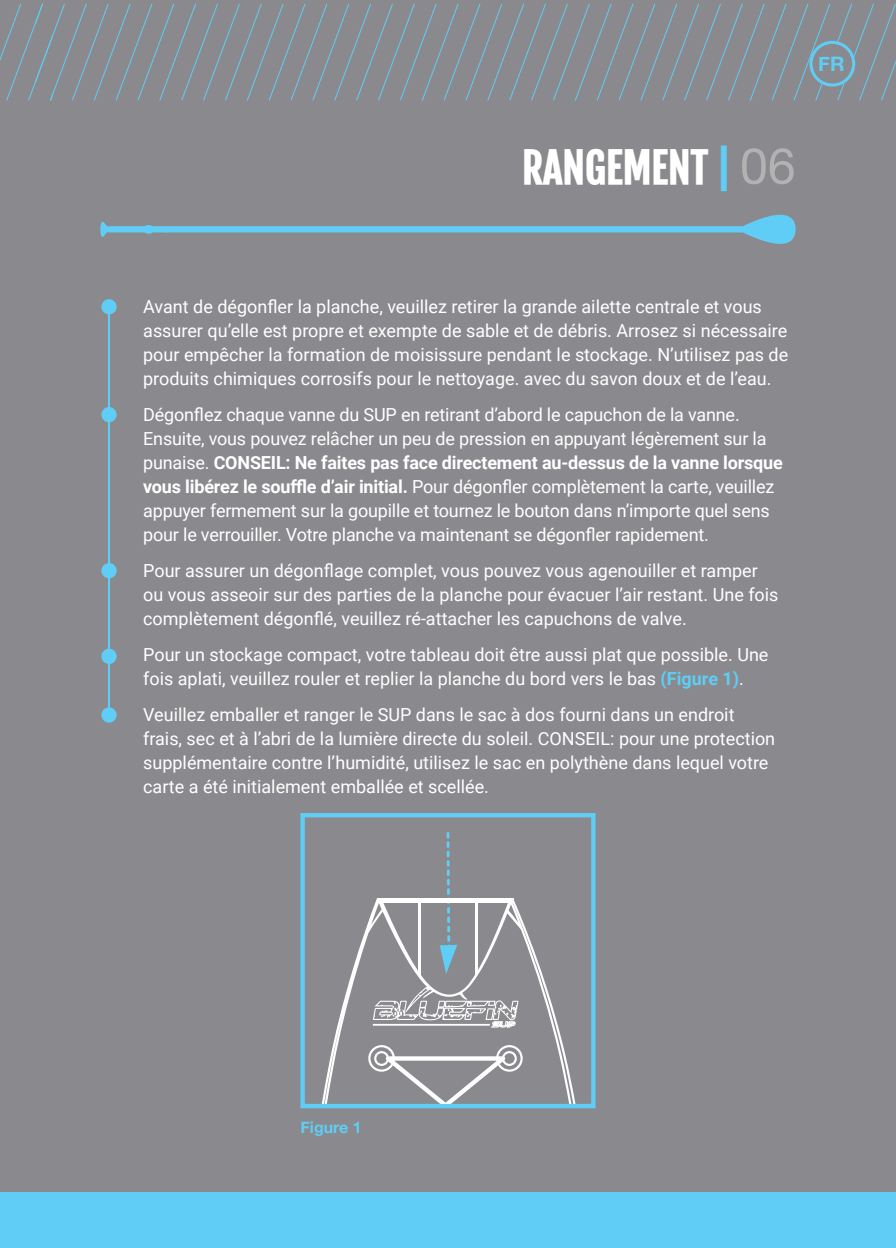
<style>
.page{position:relative;width:896px;height:1248px;background:#fff}
.page>*{position:absolute;margin:0;border:0;box-sizing:border-box;transform-origin:0 0}
.t1{font:41px "BF Cruise";color:#fff}
.t2{font:700 20px "Helvetica Neue";color:#5fcdf5}
.t3{font:18px/24px "Roboto";color:#fff}
.t4{font:700 16px "Helvetica Neue";color:#5fcdf5}
.s1{color:#5fcdf5}
.s2{font-family:"Helvetica Neue";font-size:50px;color:#b2b2b2}
.s3{font-weight:700}
.s4{font-weight:700;color:#5fcdf5}
</style>
<div class="page">
<div style="left:0;top:0;width:28px;height:1247px;background:#8a8a8e"></div>
<div style="left:28px;top:0;width:868px;height:1247px;background:#8a8a8e"></div>
<div style="left:0;top:1192px;width:28px;height:55px;background:#5fcdf5"></div>
<div style="left:28px;top:1192px;width:868px;height:55px;background:#5fcdf5"></div>
<svg style="left:0;top:4px;width:35px;height:96px"></svg>
<svg style="left:35px;top:4px;width:861px;height:96px"></svg>
<svg style="left:809px;top:41px;width:46px;height:45px"></svg>
<svg style="left:100px;top:214px;width:695px;height:30px"></svg>
<div style="left:101px;top:299px;width:16px;height:15px;background:#5fcdf5;border-radius:50%"></div>
<div style="left:101px;top:407px;width:16px;height:15px;background:#5fcdf5;border-radius:50%"></div>
<div style="left:101px;top:707px;width:16px;height:15px;background:#5fcdf5;border-radius:50%"></div>
<svg style="left:101px;top:648px;width:16px;height:16px"></svg>
<div style="left:101px;top:563px;width:16px;height:15px;background:#5fcdf5;border-radius:50%"></div>
<hr style="left:108px;top:306px;width:2px;height:411px;background:#5fcdf5">
<svg style="left:300px;top:813px;width:295px;height:295px"></svg>
<p class="t2" style="left:818px;top:49px;width:28px">FR</p>
<p class="t1" style="left:522px;top:139px;width:275px">RANGEMENT <span class="s1">|</span> <span class="s2">06</span></p>
<p class="t3" style="left:143px;top:293px;width:646px">Avant de dégonfler la planche, veuillez retirer la grande ailette centrale et vous assurer qu’elle est propre et exempte de sable et de débris. Arrosez si nécessaire pour empêcher la formation de moisissure pendant le stockage. N’utilisez pas de produits chimiques corrosifs pour le nettoyage. avec du savon doux et de l’eau.</p>
<p class="t3" style="left:143px;top:401px;width:641px">Dégonflez chaque vanne du SUP en retirant d’abord le capuchon de la vanne.<br>Ensuite, vous pouvez relâcher un peu de pression en appuyant légèrement sur la punaise. <span class="s3">CONSEIL: Ne faites pas face directement au-dessus de la vanne lorsque vous libérez le souffle d’air initial.</span> Pour dégonfler complètement la carte, veuillez appuyer fermement sur la goupille et tournez le bouton dans n’importe quel sens pour le verrouiller. Votre planche va maintenant se dégonfler rapidement.</p>
<p class="t3" style="left:143px;top:557px;width:637px">Pour assurer un dégonflage complet, vous pouvez vous agenouiller et ramper ou vous asseoir sur des parties de la planche pour évacuer l’air restant. Une fois complètement dégonflé, veuillez ré-attacher les capuchons de valve.</p>
<p class="t3" style="left:143px;top:641px;width:627px">Pour un stockage compact, votre tableau doit être aussi plat que possible. Une fois aplati, veuillez rouler et replier la planche du bord vers le bas <span class="s4">(Figure 1)</span>.</p>
<p class="t3" style="left:143px;top:701px;width:633px">Veuillez emballer et ranger le SUP dans le sac à dos fourni dans un endroit frais, sec et à l’abri de la lumière directe du soleil. CONSEIL: pour une protection supplémentaire contre l’humidité, utilisez le sac en polythène dans lequel votre carte a été initialement emballée et scellée.</p>
<p class="t4" style="left:300px;top:1114px;width:63px">Figure 1</p>
</div>
